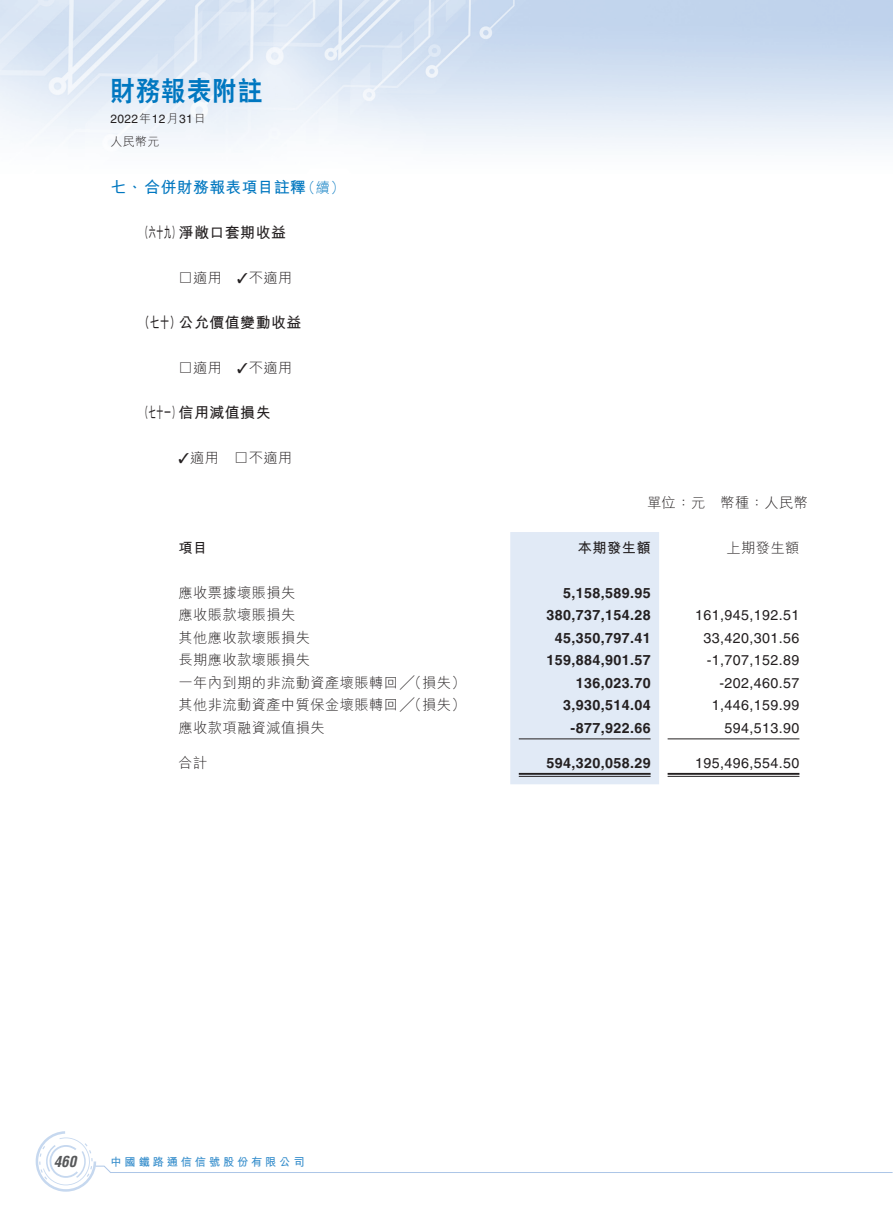
<style>
.page{position:relative;width:893px;height:1212px;background:#fff}
.page>*{position:absolute;margin:0;border:0;box-sizing:border-box;transform-origin:0 0}
.t1{font:800 27px "C Hei 2 HK";letter-spacing:.05em;color:#0077c0;scale:.9 1}
.t2{font:700 15.75px "M Hei HK";letter-spacing:.03em;color:#0077c0}
.t3{font:700 15px "M Hei HK";letter-spacing:.03em;color:#231f20;scale:.5 1}
.t4{font:700 15px "M Hei HK";letter-spacing:.03em;color:#231f20;scale:.65 1}
.t5{font:italic 700 condensed 15px "Helvetica LT Std";color:#57585a}
.t6{font:300 14.25px "M Hei HK";letter-spacing:.03em;color:#231f20}
.t7{font:700 14.25px "Helvetica LT Std";letter-spacing:.03em;color:#231f20}
.t8{font:14.25px "Helvetica LT Std";letter-spacing:.03em;color:#231f20}
.t9{font:700 14.25px "M Hei HK";letter-spacing:.03em;color:#231f20}
.t10{font:12px "Helvetica LT Std";letter-spacing:.03em;color:#231f20}
.t11{font:300 12px "M Hei HK";color:#231f20}
.t12{font:700 11.25px "M Hei HK";letter-spacing:.25em;color:#338ccb}
.s1{font-family:"M Hei HK";font-weight:300}
.s2{font-weight:300;font-size:14.25px}
</style>
<div class="page">
<img style="left:0;top:0;width:893px;height:147px">
<svg style="left:36px;top:1131px;width:857px;height:61px"></svg>
<div style="left:510px;top:532px;width:149px;height:252px;background:#e1eaf6"></div>
<hr style="left:519px;top:738px;width:132px;height:1px;background:#231f20">
<hr style="left:668px;top:738px;width:131px;height:1px;background:#231f20">
<hr style="left:519px;top:773px;width:132px;height:2px;background:#231f20">
<hr style="left:519px;top:776px;width:132px;height:1px;background:#231f20">
<hr style="left:668px;top:773px;width:131px;height:2px;background:#231f20">
<hr style="left:668px;top:776px;width:131px;height:1px;background:#231f20">
<h1 class="t1" style="left:111px;top:73px;width:170px">財務報表附註</h1>
<p class="t10" style="left:111px;top:112px;width:97px">2022<span class="s1">年</span>12<span class="s1">月</span>31<span class="s1">日</span></p>
<p class="t11" style="left:111px;top:135px;width:51px">人民幣元</p>
<p class="t2" style="left:111px;top:175px;width:236px">七、合併財務報表項目註釋<span class="s2">（續）</span></p>
<p class="t3" style="left:141px;top:221px;width:292px">（六十九）淨敞口套期收益</p>
<p class="t6" style="left:179px;top:270px;width:115px">□適用 ✓不適用</p>
<p class="t4" style="left:140px;top:311px;width:250px">（七十）公允價值變動收益</p>
<p class="t6" style="left:179px;top:360px;width:115px">□適用 ✓不適用</p>
<p class="t3" style="left:141px;top:401px;width:261px">（七十一）信用減值損失</p>
<p class="t6" style="left:179px;top:450px;width:115px">✓適用 □不適用</p>
<p class="t6" style="left:647px;top:495px;width:162px">單位：元 幣種：人民幣</p>
<p class="t9" style="left:179px;top:537px;width:30px">項目</p>
<p class="t9" style="left:578px;top:537px;width:74px">本期發生額</p>
<p class="t6" style="left:727px;top:540px;width:74px">上期發生額</p>
<p class="t6" style="left:179px;top:585px;width:118px">應收票據壞賬損失</p>
<p class="t7" style="left:563px;top:584px;width:89px">5,158,589.95</p>
<p class="t6" style="left:179px;top:608px;width:118px">應收賬款壞賬損失</p>
<p class="t7" style="left:546px;top:606px;width:106px">380,737,154.28</p>
<p class="t8" style="left:695px;top:607px;width:106px">161,945,192.51</p>
<p class="t6" style="left:179px;top:630px;width:133px">其他應收款壞賬損失</p>
<p class="t7" style="left:555px;top:629px;width:97px">45,350,797.41</p>
<p class="t8" style="left:703px;top:629px;width:97px">33,420,301.56</p>
<p class="t6" style="left:179px;top:653px;width:133px">長期應收款壞賬損失</p>
<p class="t7" style="left:546px;top:651px;width:106px">159,884,901.57</p>
<p class="t8" style="left:707px;top:652px;width:94px">-1,707,152.89</p>
<p class="t6" style="left:179px;top:675px;width:289px">一年內到期的非流動資產壞賬轉回╱（損失）</p>
<p class="t7" style="left:576px;top:674px;width:76px">136,023.70</p>
<p class="t8" style="left:719px;top:674px;width:82px">-202,460.57</p>
<p class="t6" style="left:179px;top:698px;width:289px">其他非流動資產中質保金壞賬轉回╱（損失）</p>
<p class="t7" style="left:563px;top:696px;width:89px">3,930,514.04</p>
<p class="t8" style="left:712px;top:697px;width:89px">1,446,159.99</p>
<p class="t6" style="left:179px;top:720px;width:148px">應收款項融資減值損失</p>
<p class="t7" style="left:571px;top:719px;width:82px">-877,922.66</p>
<p class="t8" style="left:724px;top:719px;width:76px">594,513.90</p>
<p class="t6" style="left:179px;top:756px;width:30px">合計</p>
<p class="t7" style="left:546px;top:755px;width:106px">594,320,058.29</p>
<p class="t8" style="left:695px;top:755px;width:106px">195,496,554.50</p>
<p class="t5" style="left:54px;top:1152px;width:24px">460</p>
<p class="t12" style="left:111px;top:1153px;width:196px">中國鐵路通信信號股份有限公司</p>
</div>
